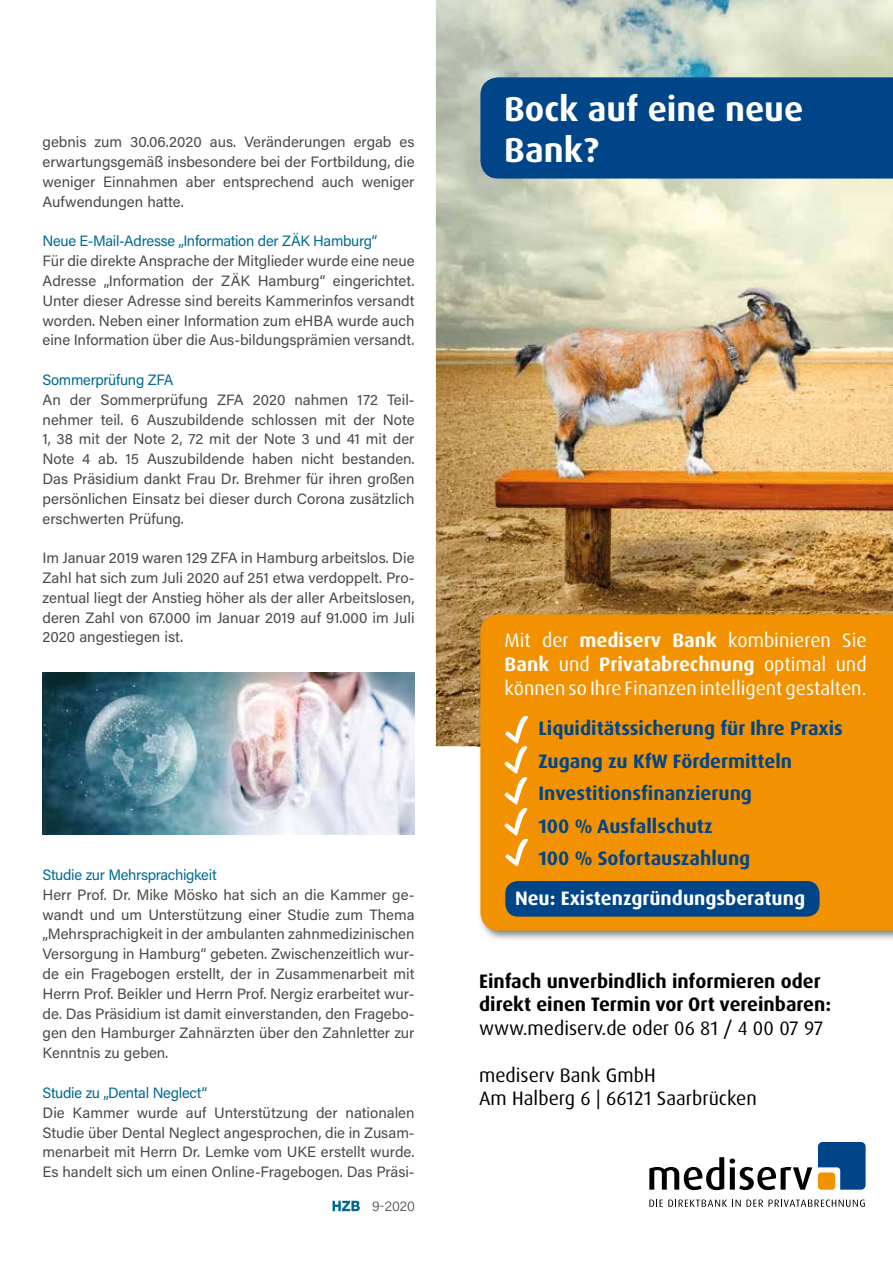
<style>
.page{position:relative;width:893px;height:1263px;background:#fff}
.page>*{position:absolute;margin:0;border:0;box-sizing:border-box;transform-origin:0 0}
.t1{font:700 34.5px/41.4px "Dax OT";color:#fff}
.t2{font:700 19.5px/32.5px "Dax OT";color:#004587}
.t3{font:19.5px/24px "Dax OT";color:#fff;text-align:justify}
.t4{font:19.5px/23.4px "Dax OT";color:#000}
.t5{font:700 19.5px/23.4px "Dax OT";color:#000}
.t6{font:700 19.5px "Dax OT";color:#fff}
.t7{font:15px/19.8px "Acumin Pro";color:#4a4a49;text-align:justify}
.t8{font:15px "Acumin Pro";letter-spacing:-.02em;color:#006992}
.t9{font:300 13.5px "Acumin Pro";color:#4a4a49}
.s1{font-weight:700}
</style>
<div class="page">
<svg style="left:333px;top:1201px;width:27px;height:10px"></svg>
<img style="left:43px;top:672px;width:372px;height:162px">
<svg style="left:818px;top:1142px;width:48px;height:48px;background:#1f5b95"></svg>
<svg style="left:649px;top:1157px;width:163px;height:33px"></svg>
<svg style="left:649px;top:1199px;width:216px;height:8px"></svg>
<div style="left:818px;top:1172px;width:17px;height:18px;background:#f39200;border-radius:3px"></div>
<img style="left:436px;top:0;width:457px;height:746px">
<img style="left:477px;top:611px;width:416px;height:328px">
<div style="left:480px;top:614px;width:413px;height:316px;background:#f39200"></div>
<div style="left:480px;top:77px;width:413px;height:102px;background:#004587"></div>
<svg style="left:505px;top:715px;width:25px;height:152px"></svg>
<div style="left:505px;top:881px;width:314px;height:36px;background:#004587;border-radius:13px"></div>
<p class="t7" style="left:43px;top:132px;width:374px">gebnis zum 30.06.2020 aus. Veränderungen ergab es erwartungsgemäß insbesondere bei der Fortbildung, die weniger Einnahmen aber entsprechend auch weniger Aufwendungen hatte.</p>
<p class="t8" style="left:43px;top:231px;width:337px">Neue E-Mail-Adresse „Information der ZÄK Hamburg“</p>
<p class="t7" style="left:43px;top:250px;width:374px">Für die direkte Ansprache der Mitglieder wurde eine neue Adresse „Information der ZÄK Hamburg“ eingerichtet.<br>Unter dieser Adresse sind bereits Kammerinfos versandt worden. Neben einer Information zum eHBA wurde auch eine Information über die Aus-bildungsprämien versandt.</p>
<p class="t8" style="left:43px;top:369px;width:132px">Sommerprüfung ZFA</p>
<p class="t7" style="left:43px;top:389px;width:374px">An der Sommerprüfung ZFA 2020 nahmen 172 Teil&shy;nehmer teil. 6 Auszubildende schlossen mit der Note 1, 38 mit der Note 2, 72 mit der Note 3 und 41 mit der Note 4 ab. 15 Auszubildende haben nicht bestanden.<br>Das Präsidium dankt Frau Dr. Brehmer für ihren großen persönlichen Einsatz bei dieser durch Corona zusätzlich erschwerten Prüfung.</p>
<p class="t7" style="left:43px;top:547px;width:374px">Im Januar 2019 waren 129 ZFA in Hamburg arbeitslos. Die Zahl hat sich zum Juli 2020 auf 251 etwa verdoppelt. Pro&shy;zentual liegt der Anstieg höher als der aller Arbeitslosen, deren Zahl von 67.000 im Januar 2019 auf 91.000 im Juli 2020 angestiegen ist.</p>
<p class="t8" style="left:43px;top:864px;width:176px">Studie zur Mehrsprachigkeit</p>
<p class="t7" style="left:43px;top:884px;width:374px">Herr Prof. Dr. Mike Mösko hat sich an die Kammer ge&shy;wandt und um Unterstützung einer Studie zum Thema „Mehrsprachigkeit in der ambulanten zahnmedizinischen Versorgung in Hamburg“ gebeten. Zwischenzeitlich wur&shy;de ein Fragebogen erstellt, der in Zusammenarbeit mit Herrn Prof. Beikler und Herrn Prof. Nergiz erarbeitet wur&shy;de. Das Präsidium ist damit einverstanden, den Fragebo&shy;gen den Hamburger Zahnärzten über den Zahnletter zur Kenntnis zu geben.</p>
<p class="t8" style="left:43px;top:1082px;width:166px">Studie zu „Dental Neglect“</p>
<p class="t7" style="left:43px;top:1102px;width:374px">Die Kammer wurde auf Unterstützung der nationalen Studie über Dental Neglect angesprochen, die in Zusam&shy;menarbeit mit Herrn Dr. Lemke vom UKE erstellt wurde.<br>Es handelt sich um einen Online-Fragebogen. Das Präsi-</p>
<p class="t9" style="left:372px;top:1197px;width:44px">9-2020</p>
<h1 class="t1" style="left:504px;top:88px;width:301px">Bock auf eine neue<br>Bank?</h1>
<h2 class="t3" style="left:505px;top:629px;width:363px">Mit der <span class="s1">mediserv Bank</span> kombinieren Sie <span class="s1">Bank</span> und <span class="s1">Privatabrechnung</span> optimal und können so Ihre Finanzen intelligent gestalten.</h2>
<h2 class="t2" style="left:538px;top:712px;width:306px">Liquiditätssicherung für Ihre Praxis<br>Zugang zu KfW Fördermitteln<br>Investitionsfinanzierung<br>100 % Ausfallschutz<br>100 % Sofortauszahlung</h2>
<h2 class="t6" style="left:515px;top:885px;width:292px">Neu: Existenzgründungsberatung</h2>
<h2 class="t5" style="left:479px;top:970px;width:353px">Einfach unverbindlich informieren oder direkt einen Termin vor Ort vereinbaren:</h2>
<h2 class="t4" style="left:479px;top:1016px;width:346px">www.mediserv.de oder 06 81 / 4 00 07 97</h2>
<h2 class="t4" style="left:479px;top:1063px;width:279px">mediserv Bank GmbH<br>Am Halberg 6 | 66121 Saarbrücken</h2>
</div>
